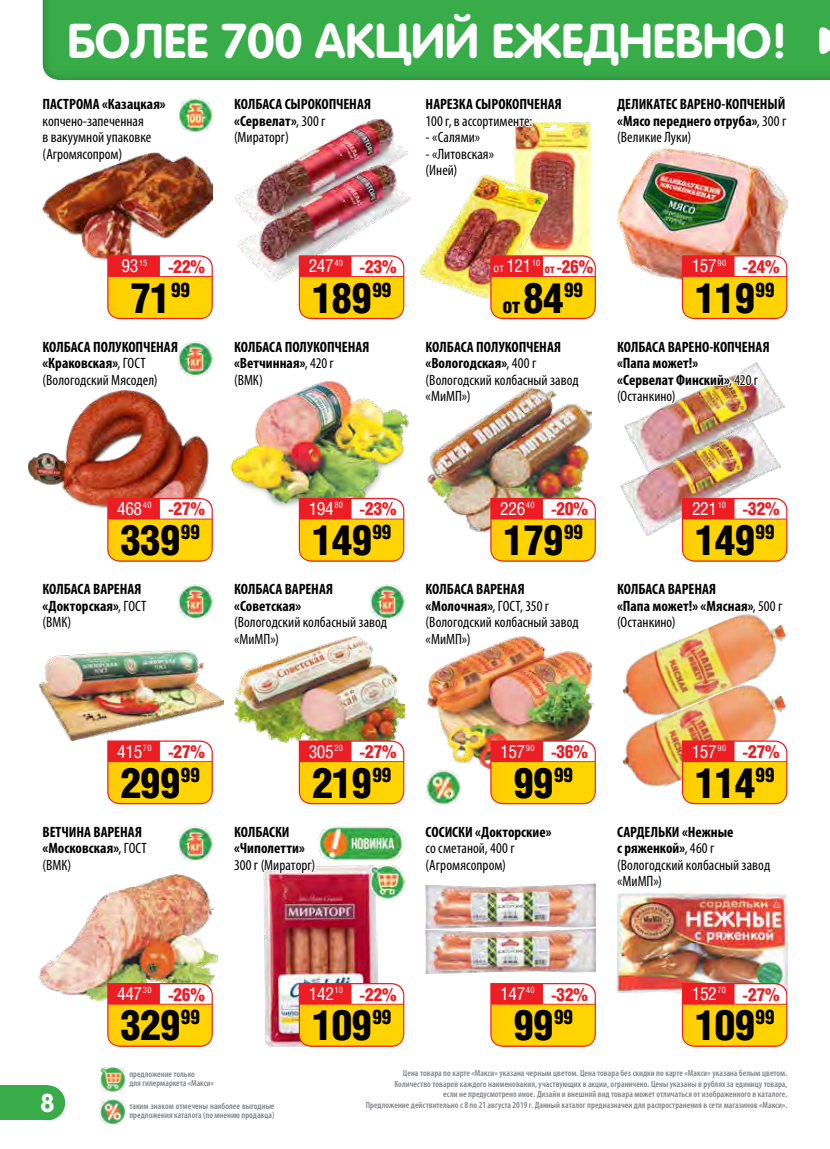
<style>
.page{position:relative;width:830px;height:1149px;background:#fff}
.page>*{position:absolute;margin:0;border:0;box-sizing:border-box;transform-origin:0 0}
.t1{font:700 48.15px "Rotonda C";color:#fff}
.t2{font:900 42px "Helios Cond";letter-spacing:-.03em;color:#000}
.t3{font:700 25.5px "Rotonda C";color:#fff}
.t4{font:900 21px "Helios Cond";color:#000}
.t5{font:900 18px "Helios Cond";letter-spacing:-.02em;color:#ed1d24}
.t6{font:700 condensed 15px/16.5px "Myriad Pro";color:#000}
.t7{font:condensed 15px/16.5px "Myriad Pro";color:#000}
.t8{font:600 condensed 9px/10.5px "Myriad Pro";letter-spacing:.005em;color:#808285}
.s1{font-weight:400}
.s2{font-family:"Helios Cond C";font-weight:400;font-size:12px}
.s3{font-family:"Helios Cond C";font-weight:400;color:#fff}
.s4{font-family:"Helios Cond C";font-weight:400;font-size:12px;color:#fff}
.s5{font-size:12px}
.s6{font-size:42px}
.s7{font-weight:700}
</style>
<div class="page">
<div style="left:0;top:1084px;width:47px;height:35px;background:#37ac49"></div>
<div style="left:30px;top:1084px;width:35px;height:35px;background:#37ac49;border-radius:50%"></div>
<img style="left:100px;top:1067px;width:7px;height:24px">
<img style="left:99px;top:1098px;width:8px;height:25px">
<div style="left:30px;top:0;width:799px;height:90px;background:#000;opacity:.3"></div>
<svg style="left:818px;top:24px;width:11px;height:33px"></svg>
<img style="left:547px;top:122px;width:43px;height:133px">
<img style="left:425px;top:886px;width:170px;height:87px">
<svg style="left:490px;top:983px;width:105px;height:63px"></svg>
<img style="left:617px;top:911px;width:170px;height:80px">
<svg style="left:681px;top:982px;width:106px;height:64px"></svg>
<img style="left:43px;top:155px;width:170px;height:100px">
<svg style="left:41px;top:16px;width:127px;height:159px"></svg>
<img style="left:419px;top:188px;width:128px;height:89px">
<svg style="left:424px;top:67px;width:139px;height:121px"></svg>
<img style="left:264px;top:894px;width:113px;height:152px">
<svg style="left:298px;top:982px;width:106px;height:64px"></svg>
<img style="left:369px;top:894px;width:32px;height:5px">
<img style="left:234px;top:118px;width:173px;height:84px">
<img style="left:237px;top:164px;width:173px;height:118px">
<svg style="left:232px;top:43px;width:140px;height:124px"></svg>
<img style="left:29px;top:410px;width:180px;height:87px">
<svg style="left:83px;top:255px;width:130px;height:155px"></svg>
<img style="left:427px;top:426px;width:164px;height:71px">
<img style="left:423px;top:255px;width:172px;height:171px">
<img style="left:230px;top:410px;width:179px;height:107px">
<svg style="left:237px;top:255px;width:167px;height:155px"></svg>
<img style="left:634px;top:414px;width:136px;height:8px">
<img style="left:624px;top:422px;width:149px;height:32px">
<img style="left:234px;top:668px;width:170px;height:72px">
<svg style="left:232px;top:497px;width:172px;height:171px"></svg>
<svg style="left:263px;top:740px;width:141px;height:154px"></svg>
<img style="left:627px;top:642px;width:150px;height:30px">
<img style="left:622px;top:672px;width:166px;height:122px">
<img style="left:620px;top:454px;width:167px;height:188px">
<img style="left:617px;top:740px;width:170px;height:171px">
<img style="left:427px;top:668px;width:166px;height:72px">
<svg style="left:440px;top:497px;width:155px;height:171px"></svg>
<svg style="left:425px;top:740px;width:170px;height:146px"></svg>
<img style="left:39px;top:652px;width:184px;height:88px">
<svg style="left:71px;top:497px;width:142px;height:155px"></svg>
<img style="left:618px;top:166px;width:169px;height:45px">
<svg style="left:614px;top:32px;width:174px;height:134px"></svg>
<img style="left:617px;top:211px;width:170px;height:203px">
<img style="left:39px;top:894px;width:179px;height:106px">
<svg style="left:70px;top:740px;width:143px;height:154px"></svg>
<svg style="left:107px;top:982px;width:169px;height:143px"></svg>
<img style="left:317px;top:825px;width:87px;height:36px">
<img style="left:178px;top:98px;width:35px;height:35px">
<img style="left:425px;top:769px;width:35px;height:35px">
<h1 class="t1" style="left:67px;top:13px;width:721px">БОЛЕЕ 700 АКЦИЙ ЕЖЕДНЕВНО!</h1>
<h3 class="t6" style="left:43px;top:95px;width:125px">ПАСТРОМА «Казацкая»</h3>
<h3 class="t7" style="left:43px;top:112px;width:110px">копчено-запеченная в вакуумной упаковке (Агромясопром)</h3>
<h3 class="t6" style="left:234px;top:95px;width:138px">КОЛБАСА СЫРОКОПЧЕНАЯ «Сервелат»<span class="s1">, 300 г (Мираторг)</span></h3>
<h3 class="t6" style="left:425px;top:95px;width:138px">НАРЕЗКА СЫРОКОПЧЕНАЯ</h3>
<h3 class="t7" style="left:425px;top:112px;width:108px">100 г, в ассортименте:</h3>
<h3 class="t7" style="left:425px;top:129px;width:56px">- «Салями»</h3>
<h3 class="t7" style="left:425px;top:145px;width:70px">- «Литовская» (Иней)</h3>
<h3 class="t6" style="left:617px;top:95px;width:171px;text-align:justify">ДЕЛИКАТЕС ВАРЕНО-КОПЧЕНЫЙ «Мясо переднего отруба»<span class="s1">, 300 г (Великие Луки)</span></h3>
<h3 class="t5" style="left:120px;top:256px;width:86px"><span class="s2">.</span><span class="s3">93</span><sup>15</sup> -22%</h3>
<h3 class="t5" style="left:307px;top:256px;width:90px"><span class="s2">.</span><span class="s3">247</span><sup>40</sup> -23%</h3>
<h3 class="t5" style="left:493px;top:256px;width:101px"><span class="s4">от</span> <span class="s2">.</span><span class="s3">121</span><sup>10</sup> <span class="s5">от</span> -26%</h3>
<h3 class="t5" style="left:690px;top:256px;width:90px"><span class="s2">.</span><span class="s3">157</span><sup>90</sup> -24%</h3>
<h2 class="t2" style="left:130px;top:273px;width:62px">71<sup>99</sup></h2>
<h2 class="t2" style="left:311px;top:273px;width:81px">189<sup>99</sup></h2>
<h3 class="t4" style="left:502px;top:293px;width:82px">от <span class="s6">84</span><sup>99</sup></h3>
<h2 class="t2" style="left:694px;top:273px;width:81px">119<sup>99</sup></h2>
<h3 class="t6" style="left:43px;top:338px;width:137px">КОЛБАСА ПОЛУКОПЧЕНАЯ «Краковская»<span class="s1">, ГОСТ (Вологодский Мясодел)</span></h3>
<h3 class="t6" style="left:234px;top:338px;width:137px">КОЛБАСА ПОЛУКОПЧЕНАЯ «Ветчинная»<span class="s1">, 420 г<br>(ВМК)</span></h3>
<h3 class="t7" style="left:425px;top:338px;width:154px"><span class="s7">КОЛБАСА ПОЛУКОПЧЕНАЯ «Вологодская»</span>, 400 г (Вологодский колбасный завод «МиМП»)</h3>
<h3 class="t6" style="left:617px;top:338px;width:154px">КОЛБАСА ВАРЕНО-КОПЧЕНАЯ «Папа может!»<br>«Сервелат Финский»<span class="s1">, 420 г (Останкино)</span></h3>
<h3 class="t5" style="left:116px;top:498px;width:90px"><span class="s2">.</span><span class="s3">468</span><sup>40</sup> -27%</h3>
<h3 class="t5" style="left:307px;top:498px;width:90px"><span class="s2">.</span><span class="s3">194</span><sup>80</sup> -23%</h3>
<h3 class="t5" style="left:499px;top:498px;width:90px"><span class="s2">.</span><span class="s3">226</span><sup>40</sup> -20%</h3>
<h3 class="t5" style="left:690px;top:498px;width:90px"><span class="s2">.</span><span class="s3">221</span><sup>10</sup> -32%</h3>
<h2 class="t2" style="left:120px;top:516px;width:81px">339<sup>99</sup></h2>
<h2 class="t2" style="left:311px;top:516px;width:81px">149<sup>99</sup></h2>
<h2 class="t2" style="left:503px;top:516px;width:81px">179<sup>99</sup></h2>
<h2 class="t2" style="left:694px;top:516px;width:81px">149<sup>99</sup></h2>
<h3 class="t6" style="left:43px;top:580px;width:105px">КОЛБАСА ВАРЕНАЯ «Докторская»<span class="s1">, ГОСТ (ВМК)</span></h3>
<h3 class="t6" style="left:234px;top:580px;width:100px">КОЛБАСА ВАРЕНАЯ «Советская»</h3>
<h3 class="t7" style="left:234px;top:613px;width:154px">(Вологодский колбасный завод «МиМП»)</h3>
<h3 class="t7" style="left:425px;top:580px;width:154px"><span class="s7">КОЛБАСА ВАРЕНАЯ «Молочная»</span>, ГОСТ, 350 г (Вологодский колбасный завод «МиМП»)</h3>
<h3 class="t6" style="left:617px;top:580px;width:167px">КОЛБАСА ВАРЕНАЯ<br>«Папа может!» «Мясная»<span class="s1">, 500 г (Останкино)</span></h3>
<h3 class="t5" style="left:116px;top:741px;width:90px"><span class="s2">.</span><span class="s3">415</span><sup>70</sup> -27%</h3>
<h3 class="t5" style="left:307px;top:741px;width:90px"><span class="s2">.</span><span class="s3">305</span><sup>20</sup> -27%</h3>
<h3 class="t5" style="left:499px;top:741px;width:90px"><span class="s2">.</span><span class="s3">157</span><sup>90</sup> -36%</h3>
<h3 class="t5" style="left:690px;top:741px;width:90px"><span class="s2">.</span><span class="s3">157</span><sup>90</sup> -27%</h3>
<h2 class="t2" style="left:120px;top:758px;width:81px">299<sup>99</sup></h2>
<h2 class="t2" style="left:311px;top:758px;width:81px">219<sup>99</sup></h2>
<h2 class="t2" style="left:513px;top:758px;width:62px">99<sup>99</sup></h2>
<h2 class="t2" style="left:694px;top:758px;width:81px">114<sup>99</sup></h2>
<h3 class="t6" style="left:43px;top:823px;width:106px">ВЕТЧИНА ВАРЕНАЯ «Московская»<span class="s1">, ГОСТ (ВМК)</span></h3>
<h3 class="t6" style="left:234px;top:823px;width:72px">КОЛБАСКИ «Чиполетти»</h3>
<h3 class="t7" style="left:234px;top:856px;width:83px">300 г (Мираторг)</h3>
<h3 class="t6" style="left:425px;top:823px;width:127px">СОСИСКИ «Докторские»</h3>
<h3 class="t7" style="left:425px;top:839px;width:91px">со сметаной, 400 г (Агромясопром)</h3>
<h3 class="t7" style="left:617px;top:823px;width:154px"><span class="s7">САРДЕЛЬКИ «Нежные<br>с ряженкой»</span>, 460 г (Вологодский колбасный завод «МиМП»)</h3>
<h3 class="t5" style="left:116px;top:983px;width:90px"><span class="s2">.</span><span class="s3">447</span><sup>30</sup> -26%</h3>
<h2 class="t2" style="left:120px;top:1000px;width:81px">329<sup>99</sup></h2>
<h3 class="t5" style="left:308px;top:983px;width:90px"><span class="s2">.</span><span class="s3">142</span><sup>10</sup> -22%</h3>
<h2 class="t2" style="left:311px;top:1000px;width:81px">109<sup>99</sup></h2>
<h3 class="t5" style="left:499px;top:983px;width:90px"><span class="s2">.</span><span class="s3">147</span><sup>40</sup> -32%</h3>
<h2 class="t2" style="left:513px;top:1000px;width:62px">99<sup>99</sup></h2>
<h3 class="t5" style="left:690px;top:983px;width:90px"><span class="s2">.</span><span class="s3">152</span><sup>70</sup> -27%</h3>
<h2 class="t2" style="left:694px;top:1000px;width:81px">109<sup>99</sup></h2>
<h3 class="t3" style="left:40px;top:1087px;width:16px">8</h3>
<p class="t8" style="left:129px;top:1068px;width:86px;line-height:9px">предложение только<br>для гипермаркета «Макси»</p>
<p class="t8" style="left:129px;top:1101px;width:147px;line-height:9px">таким знаком отмечены наиболее выгодные предложения каталога (по мнению продавца)</p>
<p class="t8" style="left:365px;top:1067px;width:423px;text-align:right">Цена товара по карте «Макси» указана черным цветом. Цена товара без скидки по карте «Макси» указана белым цветом.<br>Количество товаров каждого наименования, участвующих в акции, ограничено. Цены указаны в рублях за единицу товара,<br>если не предусмотрено иное. Дизайн и внешний вид товара может отличаться от изображенного в каталоге.<br>Предложение действительно с 8 по 21 августа 2019 г. Данный каталог предназначен для распространения в сети магазинов «Макси».</p>
</div>
